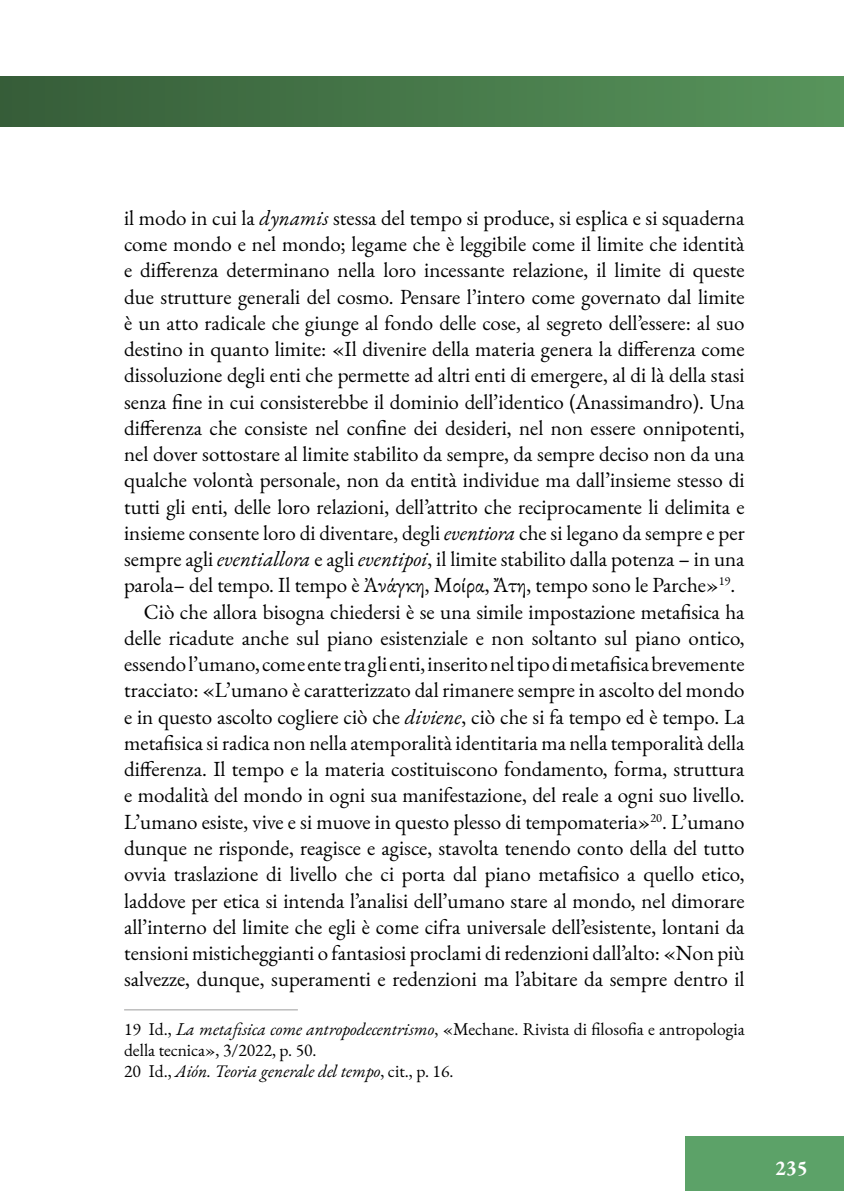
<style>
.page{position:relative;width:844px;height:1191px;background:#fff}
.page>*{position:absolute;margin:0;border:0;box-sizing:border-box;transform-origin:0 0}
.t1{font:21px "EB Garamond";color:#000}
.t2{font:700 21px "EB Garamond";color:#fff}
.t3{font:17.5px/21px "EB Garamond";color:#000}
.s1{font-style:italic}
</style>
<div class="page">
<div style="left:0;top:77px;width:843px;height:49px;background:linear-gradient(to right,#365d38,#57945b)"></div>
<div style="left:684px;top:1136px;width:159px;height:55px;background:#5ca268"></div>
<hr style="left:124px;top:1009px;width:174px;height:1px;background:#9d9d9c">
<p class="t1" style="left:124px;top:204px;width:622px">il modo in cui la <span class="s1">dynamis</span> stessa del tempo si produce, si esplica e si squaderna</p>
<p class="t1" style="left:124px;top:230px;width:622px">come mondo e nel mondo; legame che è leggibile come il limite che identità</p>
<p class="t1" style="left:124px;top:256px;width:622px">e differenza determinano nella loro incessante relazione, il limite di queste</p>
<p class="t1" style="left:124px;top:283px;width:622px">due strutture generali del cosmo. Pensare l’intero come governato dal limite</p>
<p class="t1" style="left:124px;top:309px;width:622px">è un atto radicale che giunge al fondo delle cose, al segreto dell’essere: al suo</p>
<p class="t1" style="left:124px;top:335px;width:622px">destino in quanto limite: «Il divenire della materia genera la differenza come</p>
<p class="t1" style="left:124px;top:361px;width:622px">dissoluzione degli enti che permette ad altri enti di emergere, al di là della stasi</p>
<p class="t1" style="left:124px;top:388px;width:622px">senza fine in cui consisterebbe il dominio dell’identico (Anassimandro). Una</p>
<p class="t1" style="left:124px;top:414px;width:622px">differenza che consiste nel confine dei desideri, nel non essere onnipotenti,</p>
<p class="t1" style="left:124px;top:440px;width:622px">nel dover sottostare al limite stabilito da sempre, da sempre deciso non da una</p>
<p class="t1" style="left:124px;top:466px;width:622px">qualche volontà personale, non da entità individue ma dall’insieme stesso di</p>
<p class="t1" style="left:124px;top:493px;width:622px">tutti gli enti, delle loro relazioni, dell’attrito che reciprocamente li delimita e</p>
<p class="t1" style="left:124px;top:519px;width:622px">insieme consente loro di diventare, degli <span class="s1">eventiora</span> che si legano da sempre e per</p>
<p class="t1" style="left:124px;top:545px;width:622px">sempre agli <span class="s1">eventiallora</span> e agli <span class="s1">eventipoi</span>, il limite stabilito dalla potenza – in una</p>
<p class="t1" style="left:124px;top:571px;width:612px">parola– del tempo. Il tempo è Ἀνάγκη, Μοί ρα, Ἄτη, tempo sono le Parche»<sup>19</sup>.</p>
<p class="t1" style="left:144px;top:598px;width:602px">Ciò che allora bisogna chiedersi è se una simile impostazione metafisica ha</p>
<p class="t1" style="left:124px;top:624px;width:622px">delle ricadute anche sul piano esistenziale e non soltanto sul piano ontico,</p>
<p class="t1" style="left:124px;top:650px;width:622px">essendo l’umano, come ente tra gli enti, inserito nel tipo di metafisica brevemente</p>
<p class="t1" style="left:124px;top:676px;width:622px">tracciato: «L’umano è caratterizzato dal rimanere sempre in ascolto del mondo</p>
<p class="t1" style="left:124px;top:703px;width:622px">e in questo ascolto cogliere ciò che <span class="s1">diviene</span>, ciò che si fa tempo ed è tempo. La</p>
<p class="t1" style="left:124px;top:729px;width:622px">metafisica si radica non nella atemporalità identitaria ma nella temporalità della</p>
<p class="t1" style="left:124px;top:755px;width:622px">differenza. Il tempo e la materia costituiscono fondamento, forma, struttura</p>
<p class="t1" style="left:124px;top:781px;width:622px">e modalità del mondo in ogni sua manifestazione, del reale a ogni suo livello.</p>
<p class="t1" style="left:124px;top:808px;width:622px">L’umano esiste, vive e si muove in questo plesso di tempomateria»<sup>20</sup>. L’umano</p>
<p class="t1" style="left:124px;top:834px;width:622px">dunque ne risponde, reagisce e agisce, stavolta tenendo conto della del tutto</p>
<p class="t1" style="left:124px;top:860px;width:622px">ovvia traslazione di livello che ci porta dal piano metafisico a quello etico,</p>
<p class="t1" style="left:124px;top:886px;width:622px">laddove per etica si intenda l’analisi dell’umano stare al mondo, nel dimorare</p>
<p class="t1" style="left:124px;top:913px;width:622px">all’interno del limite che egli è come cifra universale dell’esistente, lontani da</p>
<p class="t1" style="left:124px;top:939px;width:622px">tensioni misticheggianti o fantasiosi proclami di redenzioni dall’alto: «Non più</p>
<p class="t1" style="left:124px;top:965px;width:622px">salvezze, dunque, superamenti e redenzioni ma l’abitare da sempre dentro il</p>
<p class="t3" style="left:124px;top:1018px;width:622px">19 Id., <span class="s1">La metafisica come antropodecentrismo</span>, «Mechane. Rivista di filosofia e antropologia della tecnica», 3/2022, p. 50.<br>20 Id., <span class="s1">Aión. Teoria generale del tempo</span>, cit., p. 16.</p>
<p class="t2" style="left:774px;top:1154px;width:35px">235</p>
</div>
